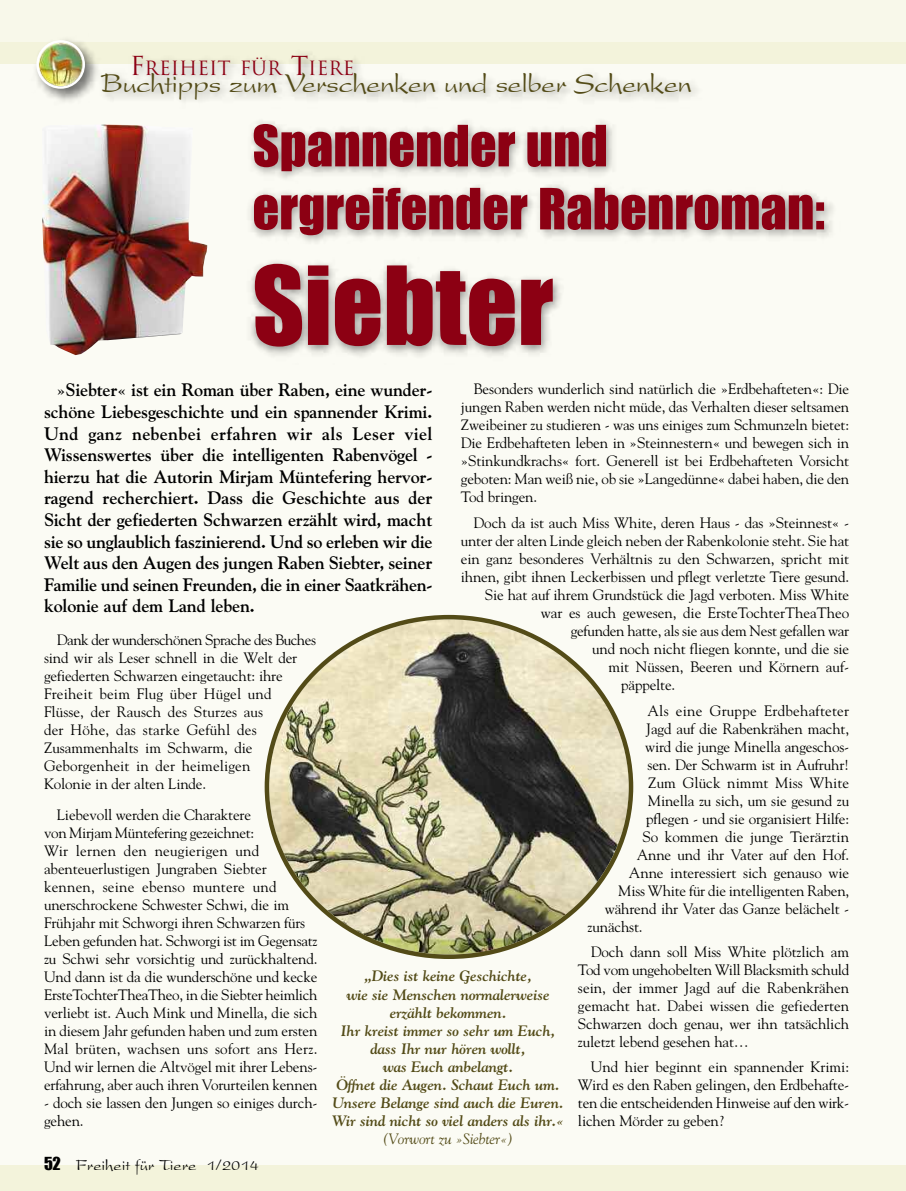
<style>
.page{position:relative;width:906px;height:1191px;background:#fff}
.page>*{position:absolute;margin:0;border:0;box-sizing:border-box;transform-origin:0 0}
.t1{font:100.5px "Impact";color:#8c0013}
.t2{font:52.5px/63px "Impact";color:#8c0013}
.t3{font:29.1px "President Plain";letter-spacing:-.02em;color:#534b17}
.t4{font:19.2px "Trajan";color:#8c0013}
.t5{font:700 18px/21.6px "Goudy";letter-spacing:-.02em;color:#000;text-align:justify}
.t6{font:16.5px "President Plain";color:#000}
.t7{font:15px/18px "Goudy";letter-spacing:-.01em;color:#000}
.t8{font:italic 700 15px/18px "Goudy";letter-spacing:-.01em;color:#534b17;text-align:center}
.t9{font:15px "Goudy";letter-spacing:.015em;color:#000}
.t10{font:italic 15px "Goudy";letter-spacing:-.01em;color:#534b17}
.s1{font-size:25.5px}
.s2{font-family:"Impact"}
</style>
<div class="page">
<div style="left:0;top:10px;width:906px;height:1181px;background:#fbfbf4"></div>
<div style="left:0;top:41px;width:906px;height:23px;background:#f3f3db"></div>
<div style="left:0;top:0;width:906px;height:41px;background:#f8f8ea"></div>
<img style="left:30px;top:39px;width:75px;height:63px">
<img style="left:36px;top:40px;width:49px;height:49px">
<div style="left:0;top:1164px;width:906px;height:27px;background:#f3f3db"></div>
<img style="left:250px;top:131px;width:583px;height:225px">
<img style="left:42px;top:125px;width:165px;height:230px">
<svg style="left:265px;top:615px;width:368px;height:344px"></svg>
<p class="t4" style="left:130px;top:57px;width:226px"><span class="s1">F</span>REIHEIT FÜR <span class="s1">T</span>IERE</p>
<h3 class="t3" style="left:100px;top:73px;width:593px">Buchtipps zum Verschenken und selber Schenken</h3>
<h2 class="t2" style="left:252px;top:114px;width:574px">Spannender und ergreifender Rabenroman:</h2>
<h1 class="t1" style="left:252px;top:244px;width:303px">Siebter</h1>
<p class="t7" style="left:461px;top:379px;width:390px;text-align:justify;text-indent:13px">Besonders wunderlich sind natürlich die »Erdbehafteten«: Die jungen Raben werden nicht müde, das Verhalten dieser seltsamen Zweibeiner zu studieren - was uns einiges zum Schmunzeln bietet:<br>Die Erdbehafteten leben in »Steinnestern« und bewegen sich in »Stinkundkrachs« fort. Generell ist bei Erdbehafteten Vorsicht geboten: Man weiß nie, ob sie »Langedünne« dabei haben, die den Tod bringen.</p>
<p class="t7" style="left:473px;top:514px;width:377px">Doch da ist auch Miss White, deren Haus - das »Steinnest« -</p>
<p class="t7" style="left:461px;top:532px;width:390px">unter der alten Linde gleich neben der Rabenkolonie steht. Sie hat</p>
<p class="t7" style="left:461px;top:550px;width:390px">ein ganz besonderes Verhältnis zu den Schwarzen, spricht mit</p>
<p class="t7" style="left:461px;top:568px;width:390px">ihnen, gibt ihnen Leckerbissen und pflegt verletzte Tiere gesund.</p>
<p class="t7" style="left:485px;top:586px;width:366px">Sie hat auf ihrem Grundstück die Jagd verboten. Miss White</p>
<p class="t7" style="left:541px;top:604px;width:310px">war es auch gewesen, die ErsteTochterTheaTheo</p>
<p class="t7" style="left:571px;top:622px;width:280px">gefunden hatte, als sie aus dem Nest gefallen war</p>
<p class="t7" style="left:592px;top:640px;width:258px">und noch nicht fliegen konnte, und die sie</p>
<p class="t7" style="left:608px;top:658px;width:242px">mit Nüssen, Beeren und Körnern auf-</p>
<p class="t7" style="left:621px;top:676px;width:56px">päppelte.</p>
<p class="t9" style="left:647px;top:702px;width:203px">Als eine Gruppe Erdbehafteter</p>
<p class="t7" style="left:646px;top:720px;width:204px">Jagd auf die Rabenkrähen macht,</p>
<p class="t7" style="left:645px;top:738px;width:205px">wird die junge Minella angeschos-</p>
<p class="t7" style="left:647px;top:756px;width:203px">sen. Der Schwarm ist in Aufruhr!</p>
<p class="t7" style="left:648px;top:774px;width:202px">Zum Glück nimmt Miss White</p>
<p class="t7" style="left:648px;top:792px;width:203px">Minella zu sich, um sie gesund zu</p>
<p class="t7" style="left:646px;top:810px;width:205px">pflegen - und sie organisiert Hilfe:</p>
<p class="t7" style="left:642px;top:828px;width:208px">So kommen die junge Tierärztin</p>
<p class="t7" style="left:636px;top:846px;width:214px">Anne und ihr Vater auf den Hof.</p>
<p class="t7" style="left:629px;top:864px;width:222px">Anne interessiert sich genauso wie</p>
<p class="t7" style="left:618px;top:882px;width:232px">Miss White für die intelligenten Raben,</p>
<p class="t7" style="left:605px;top:900px;width:246px">während ihr Vater das Ganze belächelt -</p>
<p class="t7" style="left:587px;top:918px;width:57px">zunächst.</p>
<p class="t7" style="left:578px;top:943px;width:273px;text-align:justify;text-indent:13px">Doch dann soll Miss White plötzlich am Tod vom ungehobelten Will Blacksmith schuld sein, der immer Jagd auf die Rabenkrähen gemacht hat. Dabei wissen die gefiederten Schwarzen doch genau, wer ihn tatsächlich zuletzt lebend gesehen hat…</p>
<p class="t7" style="left:578px;top:1057px;width:273px;text-align:justify;text-indent:13px">Und hier beginnt ein spannender Krimi:<br>Wird es den Raben gelingen, den Erdbehafte&shy;ten die entscheidenden Hinweise auf den wirk&shy;lichen Mörder zu geben?</p>
<p class="t5" style="left:44px;top:379px;width:390px;text-indent:13px">»Siebter« ist ein Roman über Raben, eine wunder&shy;schöne Liebesgeschichte und ein spannender Krimi.<br>Und ganz nebenbei erfahren wir als Leser viel Wissenswertes über die intelligenten Rabenvögel - hierzu hat die Autorin Mirjam Müntefering hervor&shy;ragend recherchiert. Dass die Geschichte aus der Sicht der gefiederten Schwarzen erzählt wird, macht sie so unglaublich faszinierend. Und so erleben wir die Welt aus den Augen des jungen Raben Siebter, seiner Familie und seinen Freunden, die in einer Saatkrähen&shy;kolonie auf dem Land leben.</p>
<p class="t7" style="left:44px;top:630px;width:273px;text-indent:13px">Dank der wunderschönen Sprache des Buches sind wir als Leser schnell in die Welt der gefiederten Schwarzen eingetaucht: ihre Freiheit beim Flug über Hügel und<br>Flüsse, der Rausch des Sturzes aus<br>der Höhe, das starke Gefühl des Zusammenhalts im Schwarm, die Geborgenheit in der heimeligen<br>Kolonie in der alten Linde.</p>
<p class="t7" style="left:44px;top:805px;width:275px;text-indent:13px">Liebevoll werden die Charaktere<br>von Mirjam Müntefering gezeichnet:<br>Wir lernen den neugierigen und abenteuerlustigen Jungraben Siebter kennen, seine ebenso muntere und unerschrockene Schwester Schwi, die im Frühjahr mit Schworgi ihren Schwarzen fürs Leben gefunden hat. Schworgi ist im Gegensatz zu Schwi sehr vorsichtig und zurückhaltend.<br>Und dann ist da die wunderschöne und kecke ErsteTochterTheaTheo, in die Siebter heimlich verliebt ist. Auch Mink und Minella, die sich in diesem Jahr gefunden haben und zum ersten Mal brüten, wachsen uns sofort ans Herz.<br>Und wir lernen die Altvögel mit ihrer Lebens&shy;erfahrung, aber auch ihren Vorurteilen kennen</p>
<p class="t7" style="left:44px;top:1093px;width:275px">- doch sie lassen den Jungen so einiges durch&shy;gehen.</p>
<p class="t8" style="left:332px;top:967px;width:233px">„Dies ist keine Geschichte,<br>wie sie Menschen normalerweise erzählt bekommen.<br>Ihr kreist immer so sehr um Euch, dass Ihr nur hören wollt,<br>was Euch anbelangt.<br>Öffnet die Augen. Schaut Euch um.<br>Unsere Belange sind auch die Euren.<br>Wir sind nicht so viel anders als ihr.«</p>
<p class="t10" style="left:383px;top:1129px;width:132px">(Vorwort zu »Siebter«)</p>
<p class="t6" style="left:44px;top:1158px;width:216px"><span class="s2">52</span> Freiheit für Tiere 1/2014</p>
</div>
